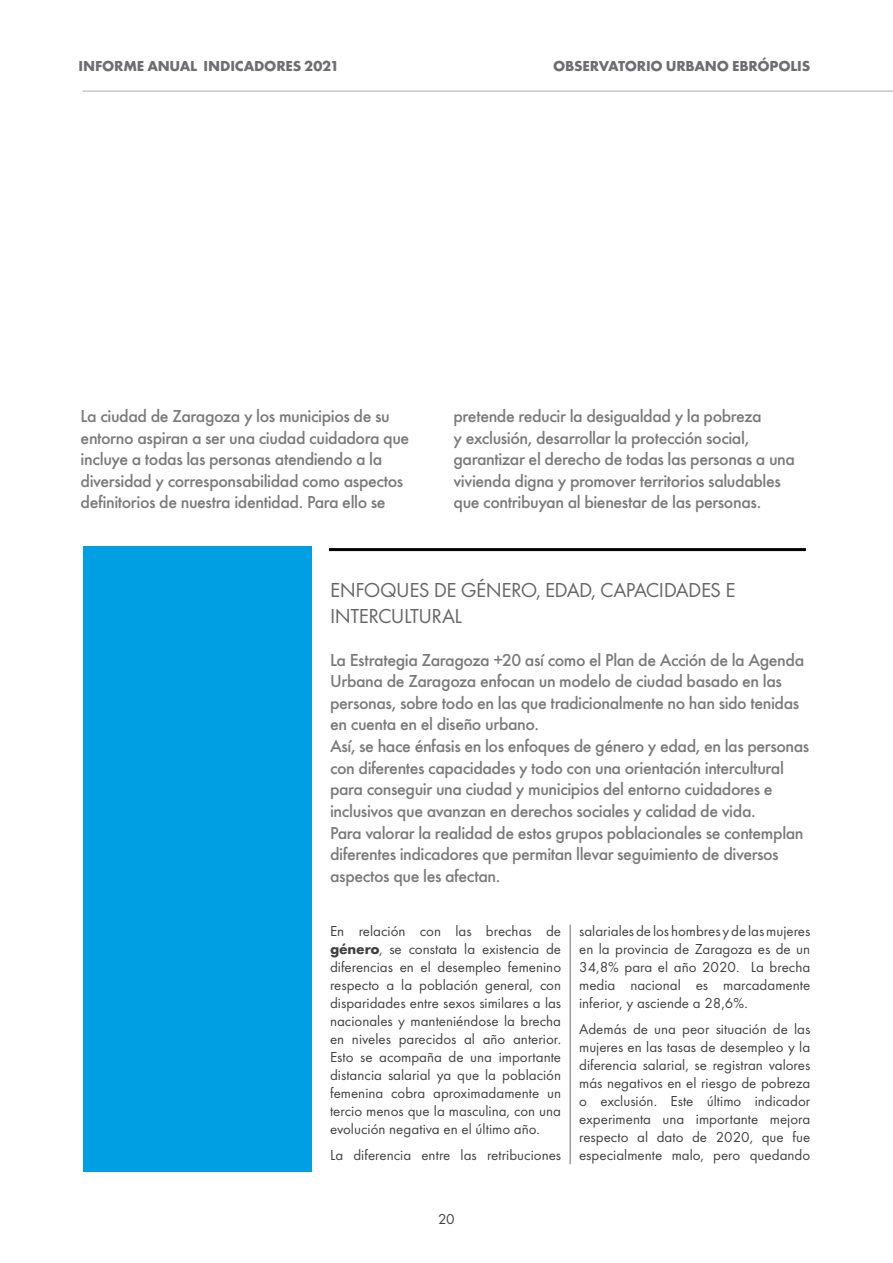
<style>
.page{position:relative;width:893px;height:1263px;background:#fff}
.page>*{position:absolute;margin:0;border:0;box-sizing:border-box;transform-origin:0 0}
.t1{font:21px/25.2px "Futura Round";letter-spacing:-.025em;color:#676767}
.t2{font:500 18px/21.6px "Futura Round";letter-spacing:-.025em;color:#7a7a7a}
.t3{font:15px/18px "Futura Round";color:#414141;text-align:justify}
.t4{font:700 15px "Futura Round";letter-spacing:-.01em;color:#6d6e71}
.s1{font-weight:700}
</style>
<div class="page">
<hr style="left:570px;top:925px;width:1px;height:239px;background:#6d6e71">
<div style="left:83px;top:547px;width:228px;height:625px;background:#009fe3"></div>
<hr style="left:83px;top:90px;width:810px;height:2px;background:#c7c8ca">
<hr style="left:329px;top:548px;width:477px;height:3px;background:#000">
<p class="t4" style="left:79px;top:54px;width:262px">INFORME ANUAL INDICADORES 2021</p>
<p class="t4" style="left:553px;top:54px;width:259px">OBSERVATORIO URBANO EBRÓPOLIS</p>
<p class="t2" style="left:81px;top:404px;width:330px">La ciudad de Zaragoza y los municipios de su entorno aspiran a ser una ciudad cuidadora que incluye a todas las personas atendiendo a la diversidad y corresponsabilidad como aspectos definitorios de nuestra identidad. Para ello se</p>
<p class="t2" style="left:453px;top:404px;width:343px">pretende reducir la desigualdad y la pobreza<br>y exclusión, desarrollar la protección social, garantizar el derecho de todas las personas a una vivienda digna y promover territorios saludables que contribuyan al bienestar de las personas.</p>
<p class="t1" style="left:330px;top:576px;width:407px">ENFOQUES DE GÉNERO, EDAD, CAPACIDADES E<br>INTERCULTURAL</p>
<p class="t2" style="left:330px;top:647px;width:481px">La Estrategia Zaragoza +20 así como el Plan de Acción de la Agenda Urbana de Zaragoza enfocan un modelo de ciudad basado en las personas, sobre todo en las que tradicionalmente no han sido tenidas en cuenta en el diseño urbano.<br>Así, se hace énfasis en los enfoques de género y edad, en las personas con diferentes capacidades y todo con una orientación intercultural para conseguir una ciudad y municipios del entorno cuidadores e inclusivos que avanzan en derechos sociales y calidad de vida.<br>Para valorar la realidad de estos grupos poblacionales se contemplan diferentes indicadores que permitan llevar seguimiento de diversos aspectos que les afectan.</p>
<p class="t3" style="left:330px;top:920px;width:233px">En relación con las brechas de <span class="s1">género</span>, se constata la existencia de diferencias en el desempleo femenino respecto a la población general, con disparidades entre sexos similares a las nacionales y manteniéndose la brecha en niveles parecidos al año anterior.<br>Esto se acompaña de una importante distancia salarial ya que la población femenina cobra aproximadamente un tercio menos que la masculina, con una evolución negativa en el último año.</p>
<p class="t3" style="left:330px;top:1145px;width:233px">La diferencia entre las retribuciones</p>
<p class="t3" style="left:579px;top:920px;width:233px">salariales de los hombres y de las mujeres en la provincia de Zaragoza es de un 34,8% para el año 2020. La brecha media nacional es marcadamente inferior, y asciende a 28,6%.</p>
<p class="t3" style="left:579px;top:1019px;width:233px">Además de una peor situación de las mujeres en las tasas de desempleo y la diferencia salarial, se registran valores más negativos en el riesgo de pobreza o exclusión. Este último indicador experimenta una importante mejora respecto al dato de 2020, que fue especialmente malo, pero quedando</p>
<p class="t3" style="left:438px;top:1209px;width:18px">20</p>
</div>
